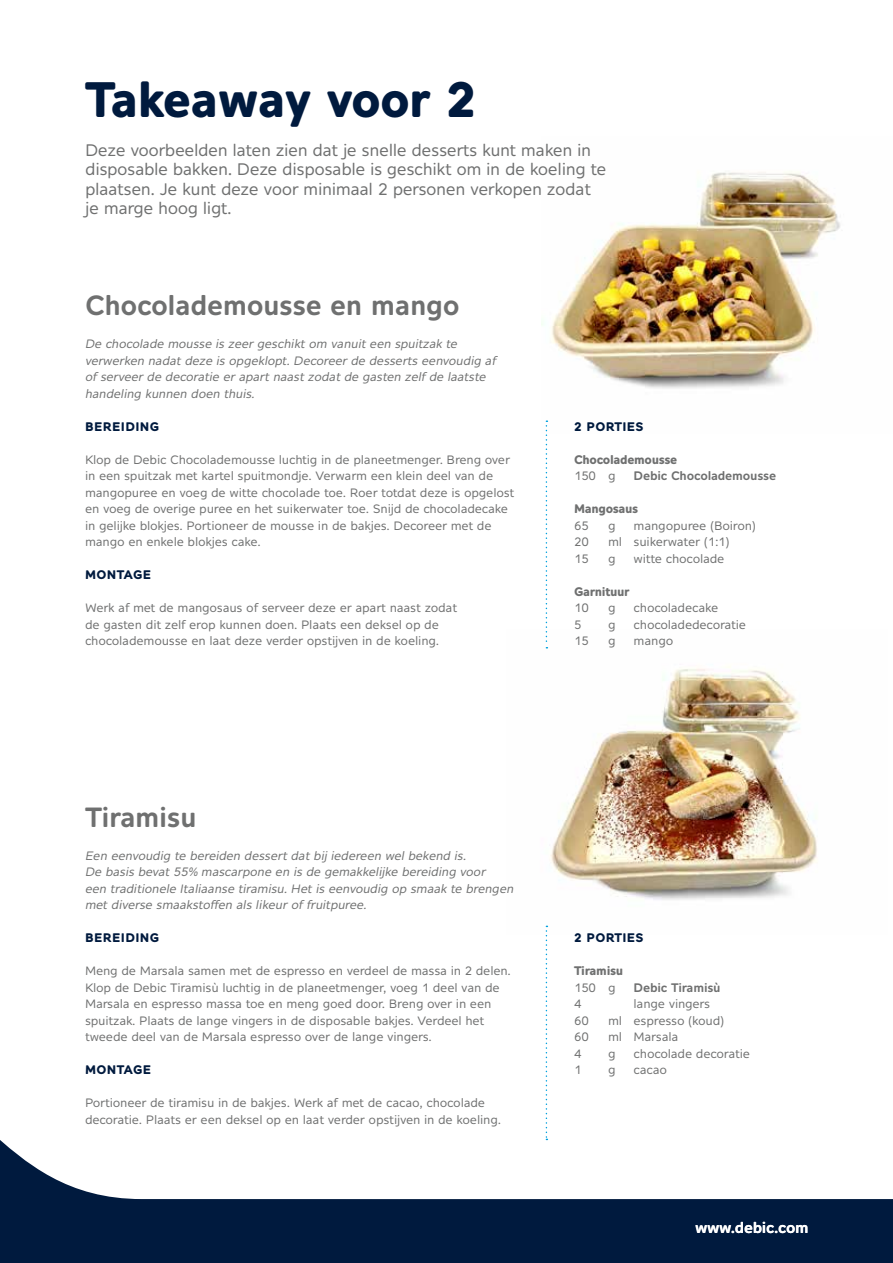
<style>
.page{position:relative;width:893px;height:1263px;background:#fff}
.page>*{position:absolute;margin:0;border:0;box-sizing:border-box;transform-origin:0 0}
.t1{font:700 48px "Alleyn";letter-spacing:-.02em;color:#001a3e}
.t2{font:600 27px "Alleyn";letter-spacing:-.02em;color:#6f7070}
.t3{font:16.5px/19.5px "Alleyn";letter-spacing:-.03em;color:#6f7070}
.t4{font:600 15px "Alleyn";letter-spacing:-.02em;color:#fff}
.t5{font:12px/16.5px "Alleyn";letter-spacing:-.02em;color:#6f7070}
.t6{font:italic 12px/16.5px "Alleyn";letter-spacing:-.02em;color:#6f7070}
.t7{font:700 12px "Alleyn";letter-spacing:.03em;color:#001a3e}
.t8{font:700 12px "Alleyn";letter-spacing:-.03em;color:#6f7070}
.t9{font:600 12px "Alleyn";letter-spacing:-.02em;color:#6f7070}
</style>
<div class="page">
<svg style="left:0;top:1132px;width:893px;height:131px;fill:#001a3e"></svg>
<img style="left:542px;top:171px;width:298px;height:260px">
<img style="left:545px;top:631px;width:272px;height:301px">
<svg style="left:546px;top:420px;width:1px;height:228px"></svg>
<svg style="left:546px;top:926px;width:1px;height:214px"></svg>
<h1 class="t1" style="left:85px;top:70px;width:392px">Takeaway voor 2</h1>
<h3 class="t3" style="left:85px;top:140px;width:523px">Deze voorbeelden laten zien dat je snelle desserts kunt maken in disposable bakken. Deze disposable is geschikt om in de koeling te plaatsen. Je kunt deze voor minimaal 2 personen verkopen zodat je marge hoog ligt.</h3>
<h2 class="t2" style="left:85px;top:289px;width:376px">Chocolademousse en mango</h2>
<p class="t6" style="left:85px;top:335px;width:413px">De chocolade mousse is zeer geschikt om vanuit een spuitzak te verwerken nadat deze is opgeklopt. Decoreer de desserts eenvoudig af of serveer de decoratie er apart naast zodat de gasten zelf de laatste handeling kunnen doen thuis.</p>
<p class="t7" style="left:85px;top:419px;width:76px">BEREIDING</p>
<p class="t5" style="left:85px;top:451px;width:431px">Klop de Debic Chocolademousse luchtig in de planeetmenger. Breng over in een spuitzak met kartel spuitmondje. Verwarm een klein deel van de mangopuree en voeg de witte chocolade toe. Roer totdat deze is opgelost en voeg de overige puree en het suikerwater toe. Snijd de chocoladecake in gelijke blokjes. Portioneer de mousse in de bakjes. Decoreer met de mango en enkele blokjes cake.</p>
<p class="t7" style="left:85px;top:567px;width:68px">MONTAGE</p>
<p class="t5" style="left:85px;top:599px;width:374px">Werk af met de mangosaus of serveer deze er apart naast zodat de gasten dit zelf erop kunnen doen. Plaats een deksel op de chocolademousse en laat deze verder opstijven in de koeling.</p>
<p class="t7" style="left:574px;top:419px;width:71px">2 PORTIES</p>
<p class="t8" style="left:574px;top:452px;width:105px">Chocolademousse</p>
<p class="t5" style="left:574px;top:467px;width:43px">150 g</p>
<p class="t9" style="left:634px;top:468px;width:144px">Debic Chocolademousse</p>
<p class="t8" style="left:574px;top:501px;width:66px">Mangosaus</p>
<p class="t5" style="left:574px;top:517px;width:16px">65</p>
<p class="t5" style="left:608px;top:517px;width:9px">g</p>
<p class="t5" style="left:634px;top:517px;width:124px">mangopuree (Boiron)</p>
<p class="t5" style="left:574px;top:533px;width:16px">20</p>
<p class="t5" style="left:608px;top:533px;width:123px">ml suikerwater (1:1)</p>
<p class="t5" style="left:574px;top:550px;width:16px">15</p>
<p class="t5" style="left:608px;top:550px;width:9px">g</p>
<p class="t5" style="left:634px;top:550px;width:92px">witte chocolade</p>
<p class="t8" style="left:574px;top:584px;width:57px">Garnituur</p>
<p class="t5" style="left:574px;top:599px;width:16px">10</p>
<p class="t5" style="left:608px;top:599px;width:9px">g</p>
<p class="t5" style="left:634px;top:599px;width:86px">chocoladecake</p>
<p class="t5" style="left:574px;top:616px;width:9px">5</p>
<p class="t5" style="left:608px;top:616px;width:9px">g</p>
<p class="t5" style="left:634px;top:616px;width:114px">chocoladedecoratie</p>
<p class="t5" style="left:574px;top:632px;width:16px">15</p>
<p class="t5" style="left:608px;top:632px;width:9px">g</p>
<p class="t5" style="left:634px;top:632px;width:41px">mango</p>
<h2 class="t2" style="left:85px;top:800px;width:113px">Tiramisu</h2>
<p class="t6" style="left:85px;top:847px;width:430px">Een eenvoudig te bereiden dessert dat bij iedereen wel bekend is.<br>De basis bevat 55% mascarpone en is de gemakkelijke bereiding voor<br>een traditionele Italiaanse tiramisu. Het is eenvoudig op smaak te brengen met diverse smaakstoffen als likeur of fruitpuree.</p>
<p class="t7" style="left:85px;top:930px;width:76px">BEREIDING</p>
<p class="t5" style="left:85px;top:962px;width:427px">Meng de Marsala samen met de espresso en verdeel de massa in 2 delen.<br>Klop de Debic Tiramisù luchtig in de planeetmenger, voeg 1 deel van de Marsala en espresso massa toe en meng goed door. Breng over in een spuitzak. Plaats de lange vingers in de disposable bakjes. Verdeel het tweede deel van de Marsala espresso over de lange vingers.</p>
<p class="t7" style="left:85px;top:1062px;width:68px">MONTAGE</p>
<p class="t5" style="left:85px;top:1094px;width:418px">Portioneer de tiramisu in de bakjes. Werk af met de cacao, chocolade decoratie. Plaats er een deksel op en laat verder opstijven in de koeling.</p>
<p class="t7" style="left:574px;top:930px;width:71px">2 PORTIES</p>
<p class="t8" style="left:574px;top:963px;width:51px">Tiramisu</p>
<p class="t5" style="left:574px;top:979px;width:43px">150 g</p>
<p class="t9" style="left:634px;top:980px;width:89px">Debic Tiramisù</p>
<p class="t5" style="left:574px;top:995px;width:9px">4</p>
<p class="t5" style="left:634px;top:995px;width:78px">lange vingers</p>
<p class="t5" style="left:574px;top:1012px;width:16px">60</p>
<p class="t5" style="left:608px;top:1012px;width:118px">ml espresso (koud)</p>
<p class="t5" style="left:574px;top:1028px;width:16px">60</p>
<p class="t5" style="left:608px;top:1028px;width:72px">ml Marsala</p>
<p class="t5" style="left:574px;top:1045px;width:9px">4</p>
<p class="t5" style="left:608px;top:1045px;width:9px">g</p>
<p class="t5" style="left:634px;top:1045px;width:118px">chocolade decoratie</p>
<p class="t5" style="left:574px;top:1061px;width:9px">1</p>
<p class="t5" style="left:608px;top:1061px;width:9px">g</p>
<p class="t5" style="left:634px;top:1061px;width:35px">cacao</p>
<p class="t4" style="left:695px;top:1219px;width:115px">www.debic.com</p>
</div>
